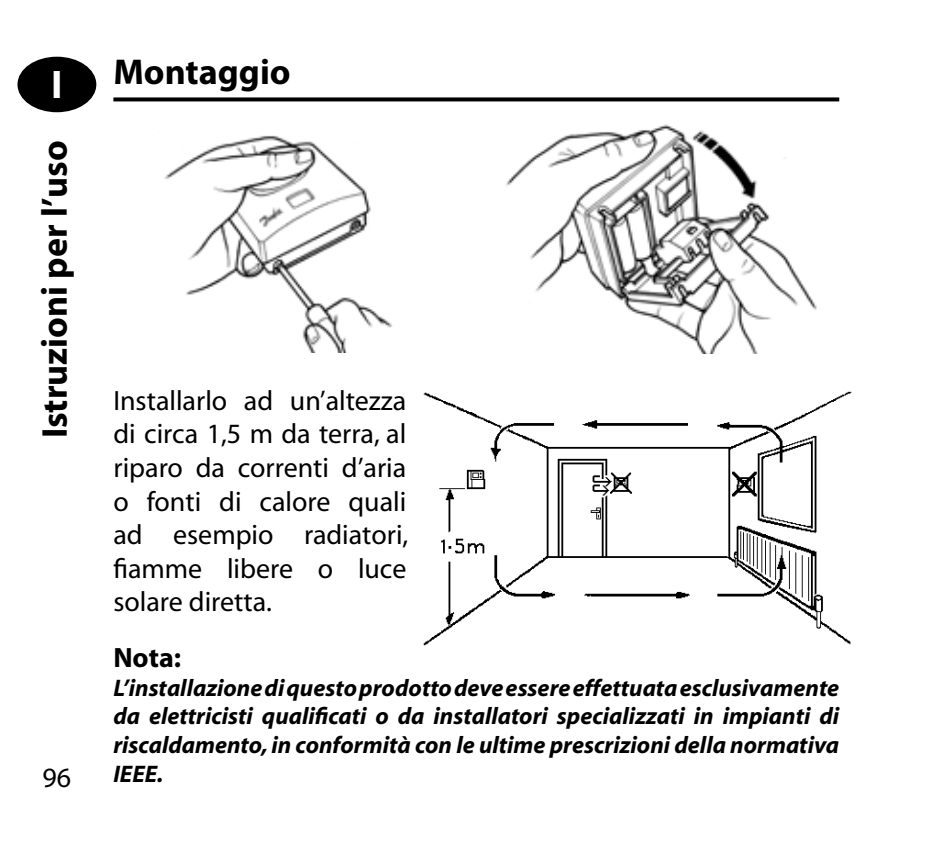
<style>
.page{position:relative;width:930px;height:842px;background:#fff}
.page>*{position:absolute;margin:0;border:0;box-sizing:border-box;transform-origin:0 0}
.t1{font:700 40px "Myriad";color:#fff}
.t2{font:700 36px "Myriad";color:#000}
.t3{font:700 36px "Myriad Pro";color:#000}
.t4{font:28px/33.6px "Myriad";color:#000;text-align:justify}
.t5{font:700 28px "Myriad Pro";color:#000}
.t6{font:italic 700 24px/28.8px "Myriad";color:#000;text-align:justify}
</style>
<div class="page">
<img style="left:423px;top:391px;width:429px;height:255px">
<svg style="left:113px;top:97px;width:726px;height:4px;background:#1c1c1c"></svg>
<img style="left:164px;top:135px;width:228px;height:218px">
<img style="left:506px;top:124px;width:311px;height:229px">
<div style="left:19px;top:59px;width:75px;height:51px;background:#000;border-radius:50%"></div>
<div style="left:17px;top:57px;width:79px;height:55px;border:4px solid #000;border-radius:50%"></div>
<h1 class="t1" style="left:51px;top:64px;width:13px">I</h1>
<h2 class="t2" style="left:36px;top:438px;width:299px;rotate:-90deg">Istruzioni per l’uso</h2>
<p class="t4" style="left:42px;top:762px;width:30px">96</p>
<h2 class="t3" style="left:113px;top:48px;width:179px">Montaggio</h2>
<p class="t4" style="left:113px;top:385px;width:296px">Installarlo ad un’altezza di circa 1,5 m da terra, al riparo da correnti d’aria o fonti di calore quali ad esempio radiatori, fiamme libere o luce solare diretta.</p>
<p class="t5" style="left:113px;top:639px;width:69px">Nota:</p>
<p class="t6" style="left:113px;top:674px;width:727px">L’installazione di questo prodotto deve essere effettuata esclusivamente da elettricisti qualificati o da installatori specializzati in impianti di riscaldamento, in conformità con le ultime prescrizioni della normativa IEEE.</p>
</div>
